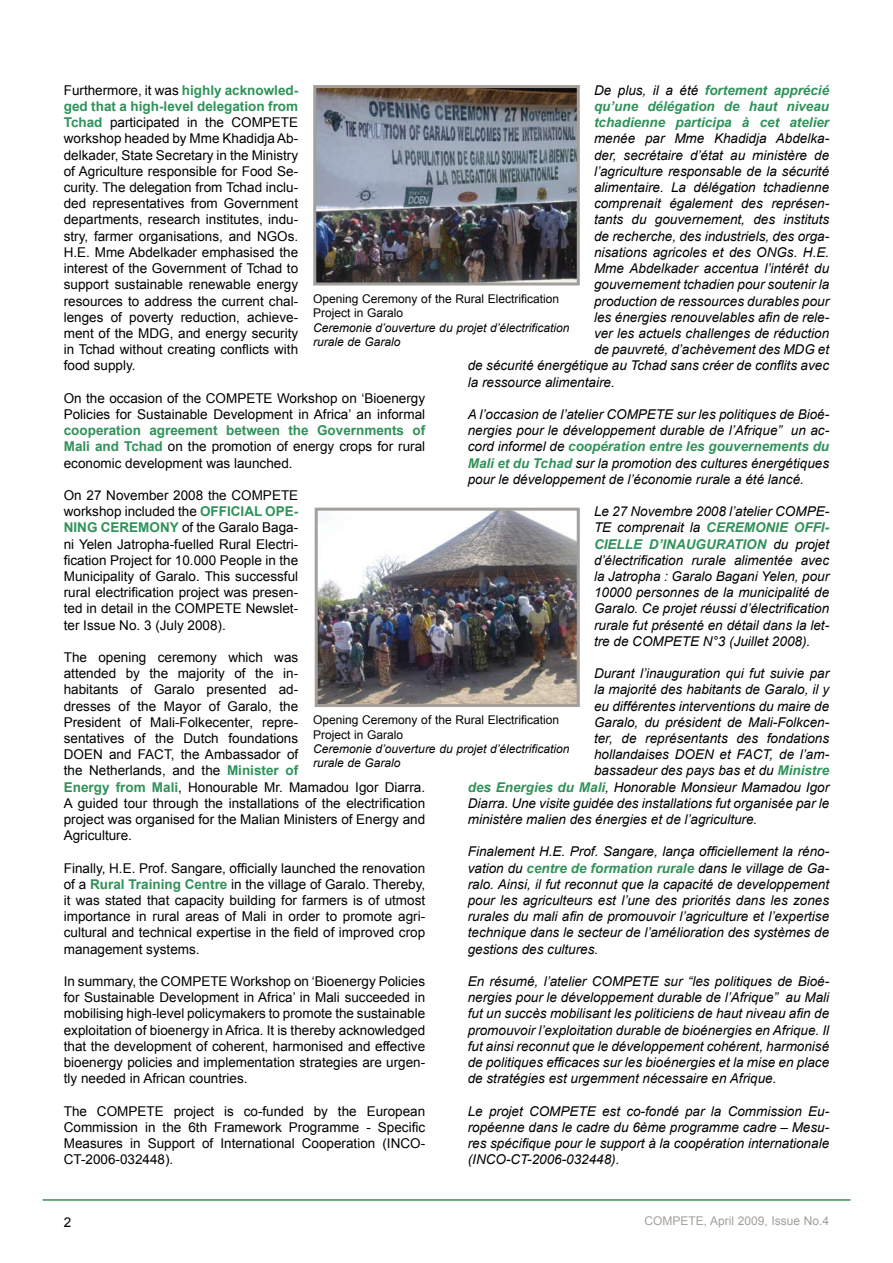
<style>
.page{position:relative;width:893px;height:1263px;background:#fff}
.page>*{position:absolute;margin:0;border:0;box-sizing:border-box;transform-origin:0 0}
.t1{font:italic 13.5px/16.2px "Arial";color:#000;text-align:justify}
.t2{font:13.5px/16.2px "Arial";color:#000;text-align:justify}
.t3{font:italic 700 13.5px/16.2px "Arial";color:#309259;text-align:justify}
.t4{font:italic 12px/14.4px "Arial";color:#000}
.t5{font:12px/14.4px "Arial";color:#000}
.t6{font:12px "Arial";color:#a39f9a}
.s1{font-weight:400;color:#000}
.s2{font-weight:700;color:#309259}
.s3{font-style:normal}
</style>
<div class="page">
<hr style="left:43px;top:1199px;width:807px;height:2px;background:#309259">
<img style="left:317px;top:89px;width:259px;height:192px">
<div style="left:313px;top:85px;width:267px;height:200px;border:3px solid #a39f9a"></div>
<img style="left:319px;top:512px;width:257px;height:191px">
<div style="left:315px;top:508px;width:265px;height:199px;border:3px solid #a39f9a"></div>
<p class="t3" style="left:594px;top:83px;width:237px"><span class="s1">De plus, il a été</span> fortement apprécié qu’une délégation de haut niveau tchadienne participa à cet atelier</p>
<p class="t1" style="left:594px;top:131px;width:237px">menée par Mme Khadidja Abdelka-</p>
<p class="t1" style="left:594px;top:147px;width:237px">der, secrétaire d’état au ministère de</p>
<p class="t1" style="left:594px;top:163px;width:237px">l’agriculture responsable de la sécurité</p>
<p class="t1" style="left:594px;top:179px;width:237px">alimentaire. La délégation tchadienne</p>
<p class="t1" style="left:594px;top:196px;width:237px">comprenait également des représen-</p>
<p class="t1" style="left:594px;top:212px;width:237px">tants du gouvernement, des instituts</p>
<p class="t1" style="left:594px;top:228px;width:237px">de recherche, des industriels, des orga-</p>
<p class="t1" style="left:594px;top:244px;width:237px">nisations agricoles et des ONGs. H.E.</p>
<p class="t1" style="left:594px;top:260px;width:237px">Mme Abdelkader accentua l’intérêt du</p>
<p class="t1" style="left:594px;top:277px;width:237px">gouvernement tchadien pour soutenir la</p>
<p class="t1" style="left:594px;top:293px;width:237px">production de ressources durables pour</p>
<p class="t1" style="left:594px;top:309px;width:237px">les énergies renouvelables afin de rele-</p>
<p class="t1" style="left:594px;top:325px;width:237px">ver les actuels challenges de réduction</p>
<p class="t1" style="left:594px;top:341px;width:237px">de pauvreté, d’achèvement des MDG et</p>
<p class="t1" style="left:468px;top:358px;width:363px">de sécurité énergétique au Tchad sans créer de conflits avec</p>
<p class="t1" style="left:468px;top:374px;width:149px">la ressource alimentaire.</p>
<p class="t1" style="left:468px;top:406px;width:363px">A l’occasion de l’atelier COMPETE sur les politiques de Bioé&shy;nergies pour le développement durable de l’Afrique” un ac&shy;cord informel de <span class="s2">coopération entre les gouvernements du Mali et du Tchad</span> sur la promotion des cultures énergétiques pour le développement de l’économie rurale a été lancé.</p>
<p class="t1" style="left:594px;top:503px;width:237px">Le 27 Novembre 2008 l’atelier COMPE-TE comprenait la <span class="s2">CEREMONIE OFFI-CIELLE D’INAUGURATION</span> du projet d’électrification rurale alimentée avec la Jatropha : Garalo Bagani Yelen, pour 10000 personnes de la municipalité de Garalo. Ce projet réussi d’électrification rurale fut présenté en détail dans la let&shy;tre de COMPETE N°3 (Juillet 2008).</p>
<p class="t1" style="left:594px;top:665px;width:237px">Durant l’inauguration qui fut suivie par</p>
<p class="t1" style="left:594px;top:682px;width:237px">la majorité des habitants de Garalo, il y</p>
<p class="t1" style="left:594px;top:698px;width:237px">eu différentes interventions du maire de</p>
<p class="t1" style="left:594px;top:714px;width:237px">Garalo, du président de Mali-Folkcen-</p>
<p class="t1" style="left:594px;top:730px;width:237px">ter, de représentants des fondations</p>
<p class="t1" style="left:594px;top:746px;width:237px">hollandaises DOEN et FACT, de l’am-</p>
<p class="t1" style="left:594px;top:763px;width:237px">bassadeur des pays bas et du <span class="s2">Ministre</span></p>
<p class="t1" style="left:468px;top:779px;width:363px"><span class="s2">des Energies du Mali</span>, Honorable Monsieur Mamadou Igor</p>
<p class="t1" style="left:468px;top:795px;width:363px">Diarra<span class="s3">.</span> Une visite guidée des installations fut organisée par le</p>
<p class="t1" style="left:468px;top:811px;width:291px">ministère malien des énergies et de l’agriculture.</p>
<p class="t1" style="left:468px;top:844px;width:363px">Finalement H.E. Prof. Sangare, lança officiellement la réno&shy;vation du <span class="s2">centre de formation rurale</span> dans le village de Ga&shy;ralo. Ainsi, il fut reconnut que la capacité de developpement pour les agriculteurs est l’une des priorités dans les zones rurales du mali afin de promouvoir l’agriculture et l’expertise technique dans le secteur de l’amélioration des systèmes de gestions des cultures.</p>
<p class="t1" style="left:468px;top:973px;width:363px">En résumé, l’atelier COMPETE sur “les politiques de Bioé&shy;nergies pour le développement durable de l’Afrique” au Mali fut un succès mobilisant les politiciens de haut niveau afin de promouvoir l’exploitation durable de bioénergies en Afrique. Il fut ainsi reconnut que le développement cohérent, harmonisé de politiques efficaces sur les bioénergies et la mise en place de stratégies est urgemment nécessaire en Afrique.</p>
<p class="t1" style="left:468px;top:1103px;width:363px">Le projet COMPETE est co-fondé par la Commission Eu&shy;ropéenne dans le cadre du 6ème programme cadre – Mesu&shy;res spécifique pour le support à la coopération internationale (INCO-CT-2006-032448).</p>
<p class="t2" style="left:64px;top:82px;width:236px">Furthermore, it was <span class="s2">highly acknowled&shy;ged that a high-level delegation from Tchad</span> participated in the COMPETE workshop headed by Mme Khadidja Ab&shy;delkader, State Secretary in the Ministry of Agriculture responsible for Food Se&shy;curity. The delegation from Tchad inclu&shy;ded representatives from Government departments, research institutes, indu&shy;stry, farmer organisations, and NGOs.<br>H.E. Mme Abdelkader emphasised the interest of the Government of Tchad to support sustainable renewable energy resources to address the current chal&shy;lenges of poverty reduction, achieve&shy;ment of the MDG, and energy security in Tchad without creating conflicts with food supply.</p>
<p class="t2" style="left:64px;top:390px;width:363px">On the occasion of the COMPETE Workshop on ‘Bioenergy<br>Policies for Sustainable Development in Africa’ an informal</p>
<p class="t2" style="left:64px;top:422px;width:363px"><span class="s2">cooperation agreement between the Governments of Mali and Tchad</span> on the promotion of energy crops for rural economic development was launched.</p>
<p class="t2" style="left:64px;top:487px;width:236px">On 27 November 2008 the COMPETE workshop included the <span class="s2">OFFICIAL OPE-NING CEREMONY</span> of the Garalo Baga&shy;ni Yelen Jatropha-fuelled Rural Electri&shy;fication Project for 10.000 People in the Municipality of Garalo. This successful rural electrification project was presen&shy;ted in detail in the COMPETE Newslet&shy;ter Issue No. 3 (July 2008).</p>
<p class="t2" style="left:64px;top:649px;width:363px;text-align:left">The opening ceremony which was<br>attended by the majority of the in-<br>habitants of Garalo presented ad-<br>dresses of the Mayor of Garalo, the<br>President of Mali-Folkecenter, repre-<br>sentatives of the Dutch foundations<br>DOEN and FACT, the Ambassador of<br>the Netherlands, and the <span class="s2">Minister of<br>Energy from Mali</span>, Honourable Mr. Mamadou Igor Diarra.<br>A guided tour through the installations of the electrification project was organised for the Malian Ministers of Energy and Agriculture.</p>
<p class="t2" style="left:64px;top:860px;width:363px">Finally, H.E. Prof. Sangare, officially launched the renovation of a <span class="s2">Rural Training Centre</span> in the village of Garalo. Thereby, it was stated that capacity building for farmers is of utmost importance in rural areas of Mali in order to promote agri&shy;cultural and technical expertise in the field of improved crop management systems.</p>
<p class="t2" style="left:64px;top:973px;width:363px">In summary, the COMPETE Workshop on ‘Bioenergy Policies for Sustainable Development in Africa’ in Mali succeeded in mobilising high-level policymakers to promote the sustainable exploitation of bioenergy in Africa. It is thereby acknowledged that the development of coherent, harmonised and effective bioenergy policies and implementation strategies are urgen&shy;tly needed in African countries.</p>
<p class="t2" style="left:64px;top:1103px;width:363px">The COMPETE project is co-funded by the European Commission in the 6th Framework Programme - Specific Measures in Support of International Cooperation (INCO-CT-2006-032448).</p>
<p class="t5" style="left:313px;top:291px;width:247px">Opening Ceremony of the Rural Electrification<br>Project in Garalo</p>
<p class="t4" style="left:313px;top:320px;width:258px">Ceremonie d’ouverture du projet d’électrification rurale de Garalo</p>
<p class="t5" style="left:313px;top:713px;width:247px">Opening Ceremony of the Rural Electrification<br>Project in Garalo</p>
<p class="t4" style="left:313px;top:742px;width:258px">Ceremonie d’ouverture du projet d’électrification rurale de Garalo</p>
<p class="t2" style="left:64px;top:1214px;width:9px">2</p>
<p class="t6" style="left:644px;top:1213px;width:186px">COMPETE, April 2009, Issue No.4</p>
</div>
